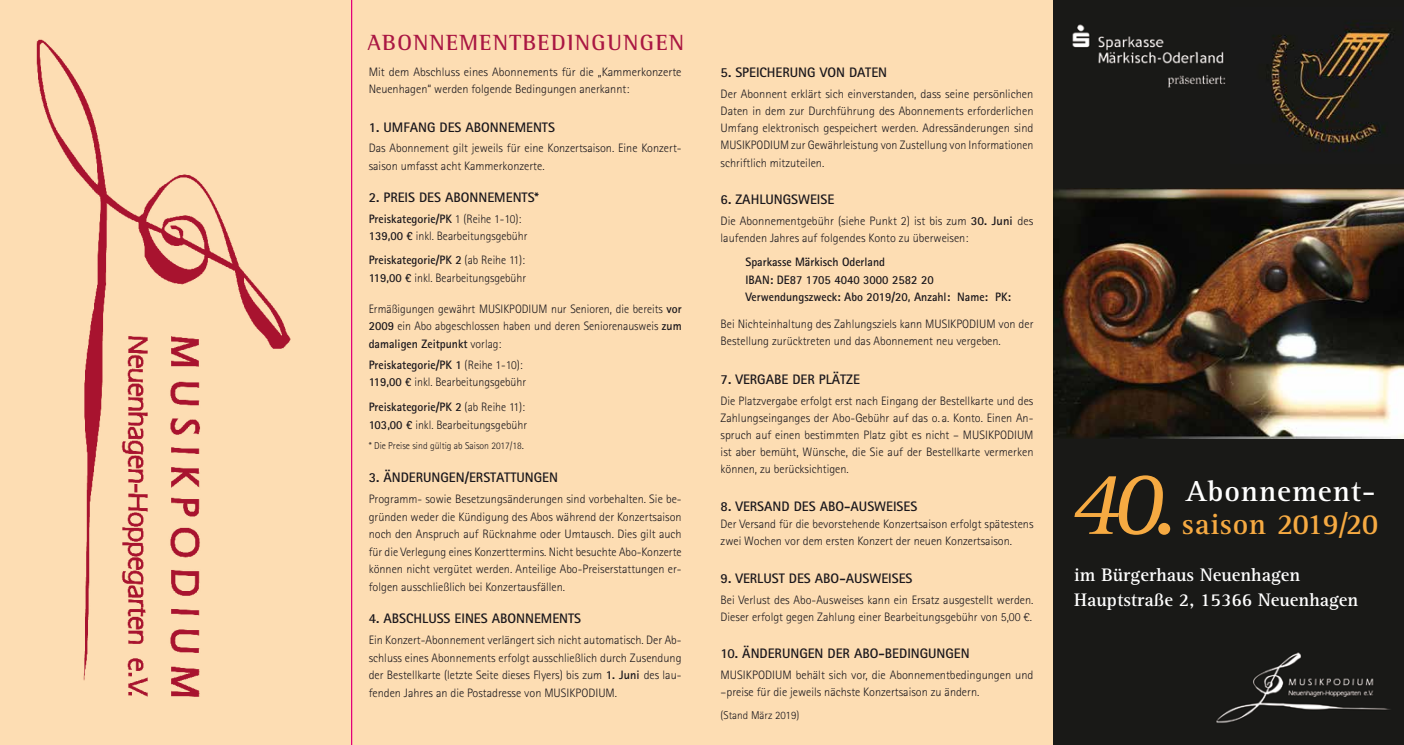
<style>
.page{position:relative;width:1404px;height:745px;background:#fff}
.page>*{position:absolute;margin:0;border:0;box-sizing:border-box;transform-origin:0 0}
.t1{font:italic 93.75px "Rotis Serif Std";color:#f6aa42}
.t2{font:700 30px "Rotis Serif Std";letter-spacing:.02em;color:#f6aa42}
.t3{font:700 30px "Rotis Serif Std";letter-spacing:.03em;color:#fff}
.t4{font:700 22.5px "Rotis Semi Serif Std";letter-spacing:.06em;color:#aa1743}
.t5{font:700 18.75px/25px "Rotis Serif Std";color:#fff}
.t6{font:700 13.75px "Rotis Sans Serif Std";color:#1a171c}
.t7{font:300 12.25px/17.5px "Rotis Sans Serif Std";color:#1a171c}
.t8{font:700 12.25px/17.1px "Rotis Sans Serif Std";color:#1a171c}
.t9{font:300 11.25px "Rotis Sans Serif Std";color:#1a171c}
.t10{font:300 10px "Rotis Sans Serif Std";color:#1a171c}
.s1{font-weight:700}
.s2{font-size:12.25px}
</style>
<div class="page">
<div style="left:0;top:0;width:1058px;height:744px;background:#fdddb3"></div>
<div style="left:1052px;top:0;width:351px;height:744px;background:#191917"></div>
<img style="left:1053px;top:188px;width:350px;height:250px">
<img style="left:1216px;top:652px;width:174px;height:71px">
<img style="left:1271px;top:23px;width:120px;height:128px">
<img style="left:1072px;top:24px;width:154px;height:64px">
<img style="left:36px;top:39px;width:254px;height:658px">
<hr style="left:351px;top:0;width:1px;height:744px;background:#e2007a">
<h3 class="t4" style="left:367px;top:28px;width:318px">ABONNEMENTBEDINGUNGEN</h3>
<p class="t7" style="left:369px;top:63px;width:314px">Mit dem Abschluss eines Abonnements für die „Kammerkonzerte<br>Neuenhagen“ werden folgende Bedingungen anerkannt:</p>
<p class="t6" style="left:369px;top:118px;width:188px">1. UMFANG DES ABONNEMENTS</p>
<p class="t7" style="left:369px;top:139px;width:314px;line-height:17.1px">Das Abonnement gilt jeweils für eine Konzertsaison. Eine Konzert&shy;saison umfasst acht Kammerkonzerte.</p>
<p class="t6" style="left:369px;top:188px;width:172px">2. PREIS DES ABONNEMENTS*</p>
<p class="t7" style="left:369px;top:210px;width:160px;line-height:17.1px"><span class="s1">Preiskategorie/PK</span> 1 (Reihe 1-10):<br><span class="s1">139,00 €</span> inkl. Bearbeitungsgebühr</p>
<p class="t7" style="left:369px;top:251px;width:159px;line-height:17.1px"><span class="s1">Preiskategorie/PK 2</span> (ab Reihe 11):<br><span class="s1">119,00 €</span> inkl. Bearbeitungsgebühr</p>
<p class="t7" style="left:369px;top:300px;width:314px;text-align:justify">Ermäßigungen gewährt MUSIKPODIUM nur Senioren, die bereits <span class="s1">vor 2009</span> ein Abo abgeschlossen haben und deren Seniorenausweis <span class="s1">zum damaligen Zeitpunkt</span> vorlag:</p>
<p class="t7" style="left:369px;top:356px;width:159px"><span class="s1">Preiskategorie/PK 1</span> (Reihe 1-10):<br><span class="s1">119,00 €</span> inkl. Bearbeitungsgebühr</p>
<p class="t7" style="left:369px;top:398px;width:160px"><span class="s1">Preiskategorie/PK 2</span> (ab Reihe 11):<br><span class="s1">103,00 €</span> inkl. Bearbeitungsgebühr</p>
<p class="t10" style="left:369px;top:440px;width:157px">* Die Preise sind gültig ab Saison 2017/18<span class="s2">.</span></p>
<p class="t6" style="left:369px;top:468px;width:191px">3. ÄNDERUNGEN/ERSTATTUNGEN</p>
<p class="t7" style="left:369px;top:489px;width:314px;text-align:justify">Programm- sowie Besetzungsänderungen sind vorbehalten. Sie be&shy;gründen weder die Kündigung des Abos während der Konzertsaison noch den Anspruch auf Rücknahme oder Umtausch. Dies gilt auch für die Verlegung eines Konzerttermins. Nicht besuchte Abo-Konzerte können nicht vergütet werden. Anteilige Abo-Preiserstattungen er&shy;folgen ausschließlich bei Konzertausfällen.</p>
<p class="t6" style="left:369px;top:609px;width:214px">4. ABSCHLUSS EINES ABONNEMENTS</p>
<p class="t7" style="left:369px;top:631px;width:314px;text-align:justify">Ein Konzert-Abonnement verlängert sich nicht automatisch. Der Ab&shy;schluss eines Abonnements erfolgt ausschließlich durch Zusendung der Bestellkarte (letzte Seite dieses Flyers) bis zum <span class="s1">1. Juni</span> des lau&shy;fenden Jahres an die Postadresse von MUSIKPODIUM.</p>
<p class="t6" style="left:720px;top:64px;width:168px">5. SPEICHERUNG VON DATEN</p>
<p class="t7" style="left:720px;top:85px;width:314px;text-align:justify">Der Abonnent erklärt sich einverstanden, dass seine persönlichen Daten in dem zur Durchführung des Abonnements erforderlichen Umfang elektronisch gespeichert werden. Adressänderungen sind MUSIKPODIUM zur Gewährleistung von Zustellung von Informationen schriftlich mitzuteilen.</p>
<p class="t6" style="left:720px;top:190px;width:115px">6. ZAHLUNGSWEISE</p>
<p class="t7" style="left:720px;top:212px;width:314px">Die Abonnementgebühr (siehe Punkt 2) ist bis zum <span class="s1">30. Juni</span> des laufenden Jahres auf folgendes Konto zu überweisen:</p>
<p class="t8" style="left:745px;top:253px;width:267px">Sparkasse Märkisch Oderland<br>IBAN: DE87 1705 4040 3000 2582 20<br>Verwendungszweck: Abo 2019/20, Anzahl: Name: PK:</p>
<p class="t7" style="left:720px;top:315px;width:314px;line-height:17.1px">Bei Nichteinhaltung des Zahlungsziels kann MUSIKPODIUM von der<br>Bestellung zurücktreten und das Abonnement neu vergeben.</p>
<p class="t6" style="left:720px;top:370px;width:141px">7. VERGABE DER PLÄTZE</p>
<p class="t7" style="left:720px;top:391px;width:314px;text-align:justify">Die Platzvergabe erfolgt erst nach Eingang der Bestellkarte und des Zahlungseinganges der Abo-Gebühr auf das o. a. Konto. Einen An&shy;spruch auf einen bestimmten Platz gibt es nicht – MUSIKPODIUM ist aber bemüht, Wünsche, die Sie auf der Bestellkarte vermerken können, zu berücksichtigen.</p>
<p class="t6" style="left:720px;top:497px;width:198px">8. VERSAND DES ABO-AUSWEISES</p>
<p class="t7" style="left:720px;top:515px;width:314px;line-height:17.1px">Der Versand für die bevorstehende Konzertsaison erfolgt spätestens zwei Wochen vor dem ersten Konzert der neuen Konzertsaison.</p>
<p class="t6" style="left:720px;top:569px;width:193px">9. VERLUST DES ABO-AUSWEISES</p>
<p class="t7" style="left:720px;top:590px;width:314px;line-height:17.1px">Bei Verlust des Abo-Ausweises kann ein Ersatz ausgestellt werden.<br>Dieser erfolgt gegen Zahlung einer Bearbeitungsgebühr von 5,00 €.</p>
<p class="t6" style="left:720px;top:644px;width:251px">10. ÄNDERUNGEN DER ABO-BEDINGUNGEN</p>
<p class="t7" style="left:720px;top:666px;width:314px">MUSIKPODIUM behält sich vor, die Abonnementbedingungen und –preise für die jeweils nächste Konzertsaison zu ändern.</p>
<p class="t9" style="left:720px;top:708px;width:80px">(Stand März 2019)</p>
<h1 class="t1" style="left:1070px;top:450px;width:109px">40.</h1>
<h2 class="t3" style="left:1185px;top:473px;width:191px">Abonnement-</h2>
<h2 class="t2" style="left:1181px;top:506px;width:198px">saison 2019/20</h2>
<h3 class="t5" style="left:1074px;top:562px;width:285px">im Bürgerhaus Neuenhagen<br>Hauptstraße 2, 15366 Neuenhagen</h3>
</div>
